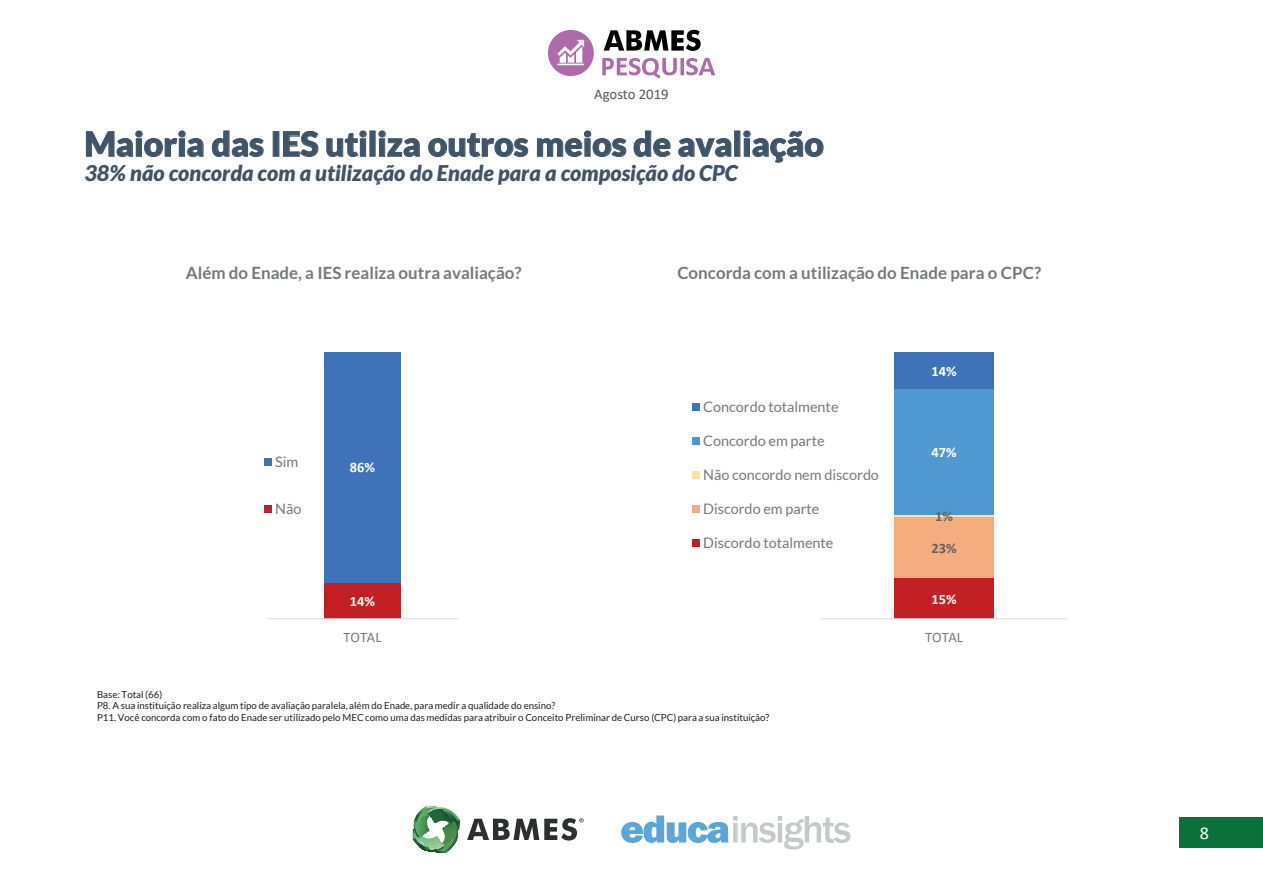
<style>
.page{position:relative;width:1263px;height:893px;background:#fff}
.page>*{position:absolute;margin:0;border:0;box-sizing:border-box;transform-origin:0 0}
.t1{font:900 33.6px "Lato";color:#405469}
.t2{font:italic 900 21.75px "Lato";color:#405469}
.t3{font:18px "Calibri";color:#fff}
.t4{font:700 16.95px "Lato";color:#76787b}
.t5{font:14.7px "Calibri";color:#57585a}
.t6{font:14.4px "Lato";color:#76787b}
.t7{font:700 14.4px "Calibri";letter-spacing:.005em;color:#fff}
.t8{font:14.4px "Calibri";color:#76787b}
.t9{font:700 14.4px "Calibri";color:#636366}
.t10{font:9.6px/11.6px "Lato";color:#231f20}
</style>
<div class="page">
<svg style="left:621px;top:815px;width:229px;height:34px"></svg>
<svg style="left:412px;top:806px;width:48px;height:47px"></svg>
<svg style="left:467px;top:818px;width:117px;height:22px"></svg>
<div style="left:548px;top:30px;width:46px;height:46px;background:#ae6aab;border-radius:50%"></div>
<svg style="left:604px;top:30px;width:97px;height:21px"></svg>
<svg style="left:602px;top:58px;width:113px;height:20px"></svg>
<svg style="left:557px;top:40px;width:27px;height:25px"></svg>
<div style="left:1179px;top:817px;width:84px;height:30px;background:#0a713a"></div>
<svg style="left:85px;top:130px;width:119px;height:28px"></svg>
<svg style="left:211px;top:130px;width:53px;height:28px"></svg>
<div style="left:273px;top:131px;width:6px;height:26px;border:1px solid #405469"></div>
<svg style="left:283px;top:131px;width:36px;height:26px"></svg>
<svg style="left:326px;top:130px;width:41px;height:27px"></svg>
<svg style="left:378px;top:130px;width:42px;height:28px"></svg>
<svg style="left:428px;top:133px;width:101px;height:25px"></svg>
<svg style="left:536px;top:130px;width:91px;height:28px"></svg>
<svg style="left:633px;top:130px;width:38px;height:28px"></svg>
<svg style="left:678px;top:138px;width:54px;height:20px"></svg>
<div style="left:734px;top:131px;width:6px;height:26px;border:1px solid #405469"></div>
<svg style="left:743px;top:130px;width:81px;height:33px"></svg>
<div style="left:894px;top:578px;width:99px;height:41px;background:#c22025"></div>
<div style="left:894px;top:517px;width:99px;height:61px;background:#f5ac7f"></div>
<hr style="left:894px;top:515px;width:99px;height:2px;background:#fee496">
<div style="left:894px;top:389px;width:99px;height:126px;background:#4f98d2"></div>
<div style="left:894px;top:352px;width:99px;height:37px;background:#3e73b9"></div>
<hr style="left:820px;top:618px;width:248px;height:1px;background:#dcdddf">
<div style="left:692px;top:403px;width:8px;height:8px;background:#3e73b9"></div>
<div style="left:692px;top:437px;width:8px;height:8px;background:#4f98d2"></div>
<div style="left:692px;top:471px;width:8px;height:8px;background:#fee496"></div>
<div style="left:692px;top:505px;width:8px;height:8px;background:#f5ac7f"></div>
<div style="left:692px;top:539px;width:8px;height:8px;background:#c22025"></div>
<div style="left:324px;top:582px;width:77px;height:37px;background:#c22025"></div>
<div style="left:324px;top:352px;width:77px;height:230px;background:#3e73b9"></div>
<hr style="left:267px;top:618px;width:191px;height:1px;background:#dcdddf">
<div style="left:264px;top:458px;width:8px;height:8px;background:#3e73b9"></div>
<div style="left:264px;top:505px;width:8px;height:8px;background:#c22025"></div>
<h3 class="t5" style="left:594px;top:84px;width:76px">Agosto 2019</h3>
<h1 class="t1" style="left:84px;top:124px;width:741px">Maioria das IES utiliza outros meios de avaliação</h1>
<h2 class="t2" style="left:84px;top:160px;width:655px">38% não concorda com a utilização do Enade para a composição do CPC</h2>
<h3 class="t4" style="left:186px;top:263px;width:337px">Além do Enade, a IES realiza outra avaliação?</h3>
<h3 class="t6" style="left:275px;top:453px;width:25px">Sim</h3>
<h3 class="t6" style="left:275px;top:501px;width:28px">Não</h3>
<h3 class="t7" style="left:350px;top:457px;width:27px">86%</h3>
<h3 class="t7" style="left:350px;top:591px;width:27px">14%</h3>
<h3 class="t8" style="left:343px;top:627px;width:40px">TOTAL</h3>
<h3 class="t4" style="left:677px;top:263px;width:365px">Concorda com a utilização do Enade para o CPC?</h3>
<h3 class="t6" style="left:703px;top:399px;width:137px">Concordo totalmente</h3>
<h3 class="t6" style="left:703px;top:433px;width:123px">Concordo em parte</h3>
<h3 class="t6" style="left:703px;top:467px;width:177px">Não concordo nem discordo</h3>
<h3 class="t6" style="left:703px;top:501px;width:118px">Discordo em parte</h3>
<h3 class="t6" style="left:703px;top:535px;width:132px">Discordo totalmente</h3>
<h3 class="t7" style="left:931px;top:361px;width:27px">14%</h3>
<h3 class="t7" style="left:931px;top:442px;width:27px">47%</h3>
<h3 class="t9" style="left:935px;top:506px;width:19px">1%</h3>
<h3 class="t9" style="left:931px;top:538px;width:27px">23%</h3>
<h3 class="t7" style="left:931px;top:589px;width:27px">15%</h3>
<h3 class="t8" style="left:925px;top:627px;width:39px">TOTAL</h3>
<p class="t10" style="left:97px;top:688px;width:674px">Base: Total (66)<br>P8. A sua instituição realiza algum tipo de avaliação paralela, além do Enade, para medir a qualidade do ensino?<br>P11. Você concorda com o fato do Enade ser utilizado pelo MEC como uma das medidas para atribuir o Conceito Preliminar de Curso (CPC) para a sua instituição?</p>
<h3 class="t3" style="left:1200px;top:820px;width:11px">8</h3>
</div>
